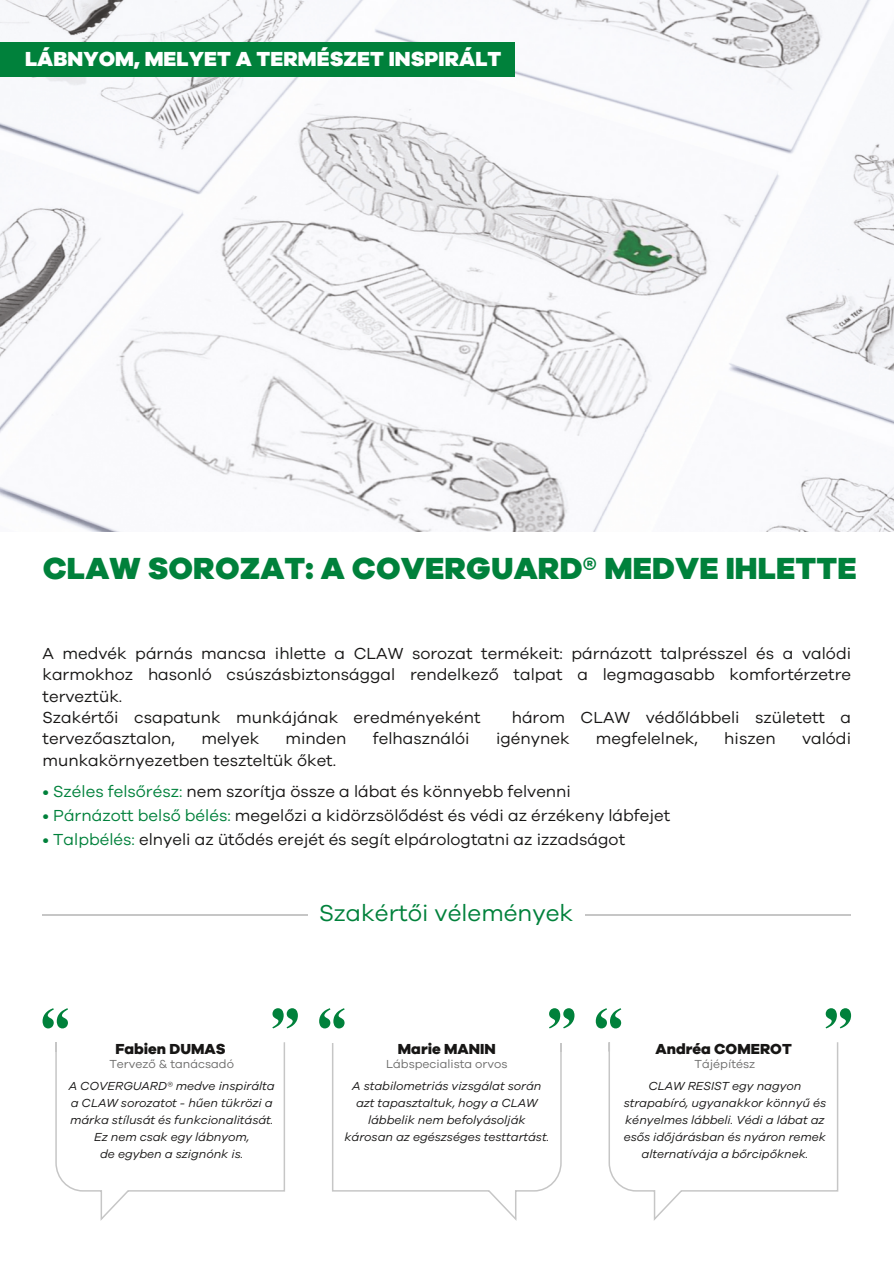
<style>
.page{position:relative;width:894px;height:1264px;background:#fff}
.page>*{position:absolute;margin:0;border:0;box-sizing:border-box;transform-origin:0 0}
.t1{font:800 31.5px "Galano Grotesque";letter-spacing:.005em;color:#00813b}
.t2{font:23.7px "Galano Grotesque";color:#00813b}
.t3{font:800 21px "Galano Grotesque";letter-spacing:.005em;color:#fff}
.t4{font:16.5px/21.3px "Galano Grotesque";color:#171615}
.t5{font:800 15px "Galano Grotesque";color:#171615}
.t6{font:italic 12px/17px "Galano Grotesque";color:#171615;text-align:center}
.t7{font:12px "Galano Grotesque";color:#6d6d6c}
.s1{color:#00813b}
</style>
<div class="page">
<hr style="left:43px;top:913px;width:807px;height:2px;background:#c6c6c6">
<img style="left:0;top:0;width:893px;height:531px">
<svg style="left:55px;top:1042px;width:230px;height:178px"></svg>
<svg style="left:43px;top:1008px;width:25px;height:20px"></svg>
<svg style="left:272px;top:1008px;width:26px;height:20px"></svg>
<div style="left:0;top:43px;width:514px;height:34px;background:#00813b"></div>
<svg style="left:332px;top:1043px;width:229px;height:177px"></svg>
<svg style="left:319px;top:1008px;width:25px;height:20px"></svg>
<svg style="left:549px;top:1008px;width:25px;height:20px"></svg>
<div style="left:308px;top:897px;width:277px;height:34px;background:#fff"></div>
<svg style="left:608px;top:1042px;width:230px;height:178px"></svg>
<svg style="left:595px;top:1008px;width:26px;height:20px"></svg>
<svg style="left:825px;top:1008px;width:25px;height:20px"></svg>
<p class="t3" style="left:25px;top:45px;width:477px">LÁBNYOM, MELYET A TERMÉSZET INSPIRÁLT</p>
<h3 class="t1" style="left:43px;top:547px;width:815px">CLAW SOROZAT: A COVERGUARD® MEDVE IHLETTE</h3>
<p class="t4" style="left:43px;top:642px;width:809px">A medvék párnás mancsa ihlette a CLAW sorozat termékeit: párnázott talprésszel és a valódi karmokhoz hasonló csúszásbiztonsággal rendelkező talpat a legmagasabb komfortérzetre terveztük.<br>Szakértői csapatunk munkájának eredményeként</p>
<p class="t4" style="left:511px;top:707px;width:341px">három CLAW védőlábbeli született a</p>
<p class="t4" style="left:43px;top:728px;width:134px">tervezőasztalon,</p>
<p class="t4" style="left:201px;top:728px;width:59px">melyek</p>
<p class="t4" style="left:285px;top:728px;width:62px">minden</p>
<p class="t4" style="left:373px;top:728px;width:98px">felhasználói</p>
<p class="t4" style="left:496px;top:728px;width:75px">igénynek</p>
<p class="t4" style="left:595px;top:728px;width:103px">megfelelnek,</p>
<p class="t4" style="left:724px;top:728px;width:53px">hiszen</p>
<p class="t4" style="left:801px;top:728px;width:51px">valódi</p>
<p class="t4" style="left:43px;top:749px;width:295px">munkakörnyezetben teszteltük őket.</p>
<p class="t4" style="left:43px;top:781px;width:530px"><span class="s1">• Széles felsőrész:</span> nem szorítja össze a lábat és könnyebb felvenni</p>
<p class="t4" style="left:43px;top:804px;width:629px"><span class="s1">• Párnázott belső bélés:</span> megelőzi a kidörzsölődést és védi az érzékeny lábfejet</p>
<p class="t4" style="left:43px;top:828px;width:584px"><span class="s1">• Talpbélés:</span> elnyeli az ütődés erejét és segít elpárologtatni az izzadságot</p>
<h1 class="t2" style="left:319px;top:897px;width:255px">Szakértői vélemények</h1>
<h5 class="t5" style="left:115px;top:1039px;width:112px">Fabien DUMAS</h5>
<h2 class="t5" style="left:398px;top:1039px;width:99px">Marie MANIN</h2>
<h4 class="t5" style="left:655px;top:1039px;width:138px">Andréa COMEROT</h4>
<p class="t7" style="left:109px;top:1056px;width:126px">Tervező &amp; tanácsadó</p>
<p class="t6" style="left:69px;top:1077px;width:207px">A COVERGUARD® medve inspirálta a CLAW sorozatot - hűen tükrözi a márka stílusát és funkcionalitását.<br>Ez nem csak egy lábnyom,</p>
<p class="t6" style="left:100px;top:1145px;width:144px">de egyben a szignónk is.</p>
<h4 class="t7" style="left:386px;top:1056px;width:123px">Lábspecialista orvos</h4>
<p class="t6" style="left:344px;top:1077px;width:206px">A stabilometriás vizsgálat során azt tapasztaltuk, hogy a CLAW lábbelik nem befolyásolják károsan az egészséges testtartást.</p>
<p class="t7" style="left:694px;top:1056px;width:62px">Tájépítész</p>
<h4 class="t6" style="left:623px;top:1077px;width:204px">CLAW RESIST egy nagyon strapabíró, ugyanakkor könnyű és kényelmes lábbeli. Védi a lábat az esős időjárásban és nyáron remek alternatívája a bőrcipőknek.</h4>
</div>
